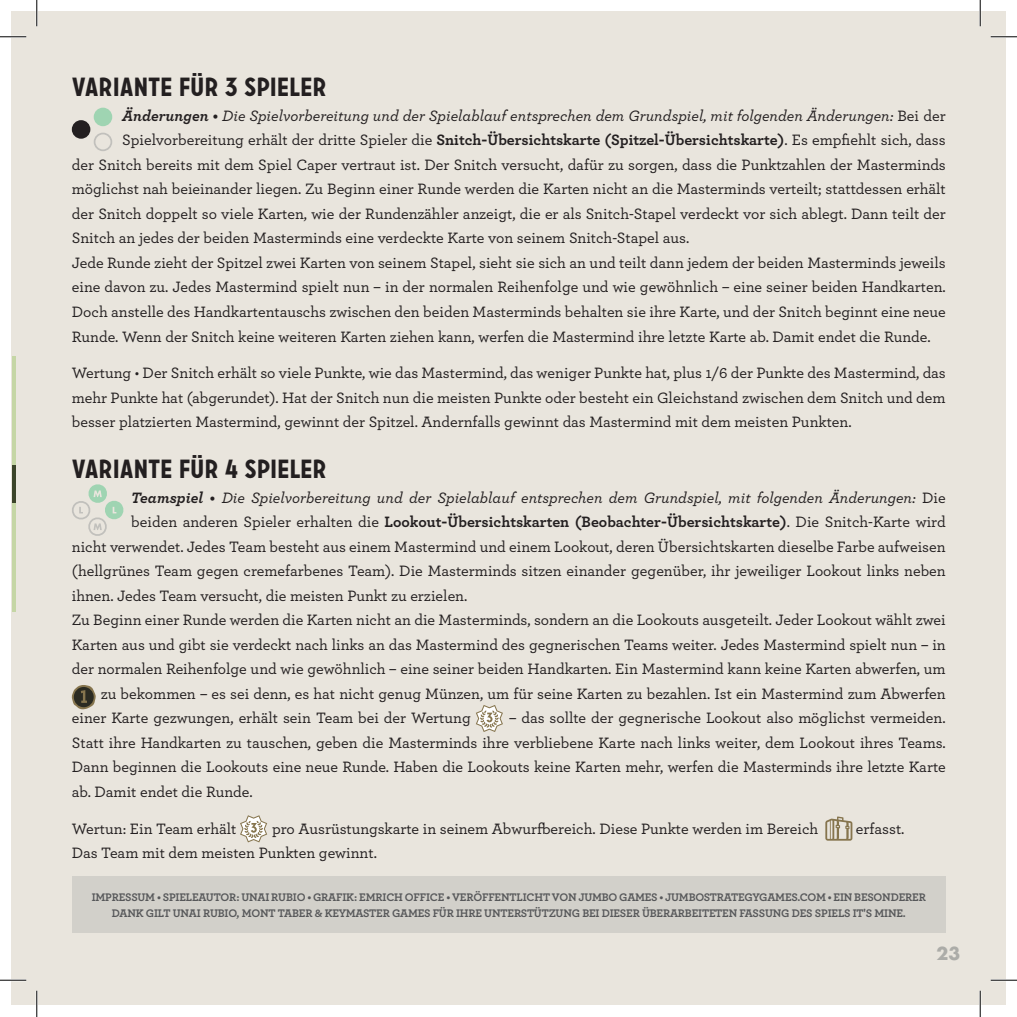
<style>
.page{position:relative;width:1017px;height:1017px;background:#fff}
.page>*{position:absolute;margin:0;border:0;box-sizing:border-box;transform-origin:0 0}
.t1{font:700 26.25px "Carrosserie";color:#231f20}
.t2{font:700 17.5px "Futura";color:#acaca8}
.t3{font:500 15.75px/24.5px "Archer";color:#231f20;text-align:justify}
.t4{font:italic 500 15.75px "Archer";color:#231f20}
.t5{font:700 15.75px "Archer";color:#231f20}
.t6{font:700 11.55px/15.8px "Archer";letter-spacing:-.015em;color:#57585a;text-align:center}
.s1{font-weight:700}
.s2{font-style:normal}
.s3{font-weight:500}
</style>
<div class="page">
<div style="left:12px;top:12px;width:992px;height:992px;background:#e9e5dd"></div>
<svg style="left:72px;top:685px;width:24px;height:24px"></svg>
<svg style="left:476px;top:705px;width:26px;height:26px"></svg>
<svg style="left:240px;top:815px;width:27px;height:27px"></svg>
<svg style="left:825px;top:816px;width:27px;height:24px"></svg>
<div style="left:72px;top:120px;width:18px;height:19px;background:#231f20;border-radius:50%"></div>
<div style="left:94px;top:108px;width:18px;height:18px;background:#9fd4b2;border-radius:50%"></div>
<div style="left:94px;top:133px;width:18px;height:18px;border:2px solid #c1c0bc;border-radius:50%"></div>
<svg style="left:72px;top:484px;width:52px;height:51px"></svg>
<div style="left:72px;top:875px;width:873px;height:57px;background:#d2d0ca"></div>
<hr style="left:12px;top:355px;width:4px;height:256px;background:#c5d6a5">
<hr style="left:12px;top:465px;width:4px;height:37px;background:#3b442a">
<hr style="left:0;top:36px;width:26px;height:2px;background:#fff">
<hr style="left:990px;top:36px;width:26px;height:2px;background:#fff">
<hr style="left:0;top:978px;width:26px;height:2px;background:#fff">
<hr style="left:990px;top:978px;width:26px;height:2px;background:#fff">
<hr style="left:36px;top:0;width:2px;height:26px;background:#fff">
<hr style="left:36px;top:990px;width:2px;height:26px;background:#fff">
<hr style="left:978px;top:0;width:2px;height:26px;background:#fff">
<hr style="left:978px;top:990px;width:2px;height:26px;background:#fff">
<svg style="left:0;top:36px;width:26px;height:1px"></svg>
<svg style="left:990px;top:36px;width:26px;height:1px"></svg>
<svg style="left:0;top:979px;width:26px;height:1px"></svg>
<svg style="left:990px;top:979px;width:26px;height:1px"></svg>
<svg style="left:36px;top:0;width:1px;height:26px"></svg>
<svg style="left:36px;top:990px;width:1px;height:26px"></svg>
<svg style="left:979px;top:0;width:1px;height:26px"></svg>
<svg style="left:979px;top:990px;width:1px;height:26px"></svg>
<h1 class="t1" style="left:72px;top:72px;width:256px">VARIANTE FÜR 3 SPIELER</h1>
<p class="t4" style="left:122px;top:107px;width:824px"><span class="s1">Änderungen •</span> Die Spielvorbereitung und der Spielablauf entsprechen dem Grundspiel, mit folgenden Änderungen: <span class="s2">Bei der</span></p>
<p class="t3" style="left:122px;top:128px;width:824px">Spielvorbereitung erhält der dritte Spieler die <span class="s1">Snitch-Übersichtskarte (Spitzel-Übersichtskarte)</span>. Es empfiehlt sich, dass</p>
<p class="t3" style="left:72px;top:152px;width:875px">der Snitch bereits mit dem Spiel Caper vertraut ist. Der Snitch versucht, dafür zu sorgen, dass die Punktzahlen der Masterminds</p>
<p class="t3" style="left:72px;top:177px;width:875px">möglichst nah beieinander liegen. Zu Beginn einer Runde werden die Karten nicht an die Masterminds verteilt; stattdessen erhält</p>
<p class="t3" style="left:72px;top:201px;width:875px">der Snitch doppelt so viele Karten, wie der Rundenzähler anzeigt, die er als Snitch-Stapel verdeckt vor sich ablegt. Dann teilt der</p>
<p class="t3" style="left:72px;top:226px;width:618px">Snitch an jedes der beiden Masterminds eine verdeckte Karte von seinem Snitch-Stapel aus.</p>
<p class="t3" style="left:72px;top:250px;width:874px">Jede Runde zieht der Spitzel zwei Karten von seinem Stapel, sieht sie sich an und teilt dann jedem der beiden Masterminds jeweils</p>
<p class="t3" style="left:72px;top:275px;width:875px">eine davon zu. Jedes Mastermind spielt nun – in der normalen Reihenfolge und wie gewöhnlich – eine seiner beiden Handkarten.</p>
<p class="t3" style="left:72px;top:299px;width:875px">Doch anstelle des Handkartentauschs zwischen den beiden Masterminds behalten sie ihre Karte, und der Snitch beginnt eine neue</p>
<p class="t3" style="left:72px;top:324px;width:860px">Runde. Wenn der Snitch keine weiteren Karten ziehen kann, werfen die Mastermind ihre letzte Karte ab. Damit endet die Runde.</p>
<p class="t3" style="left:72px;top:360px;width:875px">Wertung • Der Snitch erhält so viele Punkte, wie das Mastermind, das weniger Punkte hat, plus 1/6 der Punkte des Mastermind, das mehr Punkte hat (abgerundet). Hat der Snitch nun die meisten Punkte oder besteht ein Gleichstand zwischen dem Snitch und dem besser platzierten Mastermind, gewinnt der Spitzel. Andernfalls gewinnt das Mastermind mit dem meisten Punkten.</p>
<h1 class="t1" style="left:72px;top:453px;width:256px">VARIANTE FÜR 4 SPIELER</h1>
<p class="t4" style="left:131px;top:488px;width:815px"><span class="s1">Teamspiel •</span> Die Spielvorbereitung und der Spielablauf entsprechen dem Grundspiel, mit folgenden Änderungen: <span class="s2">Die</span></p>
<p class="t5" style="left:131px;top:512px;width:815px"><span class="s3">beiden anderen Spieler erhalten die</span> Lookout-Übersichtskarten (Beobachter-Übersichtskarte)<span class="s3">. Die Snitch-Karte wird</span></p>
<p class="t3" style="left:72px;top:534px;width:874px">nicht verwendet. Jedes Team besteht aus einem Mastermind und einem Lookout, deren Übersichtskarten dieselbe Farbe aufweisen</p>
<p class="t3" style="left:72px;top:558px;width:875px">(hellgrünes Team gegen cremefarbenes Team). Die Masterminds sitzen einander gegenüber, ihr jeweiliger Lookout links neben</p>
<p class="t3" style="left:72px;top:583px;width:397px">ihnen. Jedes Team versucht, die meisten Punkt zu erzielen.</p>
<p class="t3" style="left:72px;top:607px;width:875px">Zu Beginn einer Runde werden die Karten nicht an die Masterminds, sondern an die Lookouts ausgeteilt. Jeder Lookout wählt zwei</p>
<p class="t3" style="left:72px;top:632px;width:875px">Karten aus und gibt sie verdeckt nach links an das Mastermind des gegnerischen Teams weiter. Jedes Mastermind spielt nun – in</p>
<p class="t3" style="left:72px;top:656px;width:875px">der normalen Reihenfolge und wie gewöhnlich – eine seiner beiden Handkarten. Ein Mastermind kann keine Karten abwerfen, um</p>
<p class="t3" style="left:101px;top:681px;width:846px">zu bekommen – es sei denn, es hat nicht genug Münzen, um für seine Karten zu bezahlen. Ist ein Mastermind zum Abwerfen</p>
<p class="t3" style="left:72px;top:705px;width:400px">einer Karte gezwungen, erhält sein Team bei der Wertung</p>
<p class="t3" style="left:72px;top:705px;width:875px;text-indent:437px">– das sollte der gegnerische Lookout also möglichst vermeiden.<br>Statt ihre Handkarten zu tauschen, geben die Masterminds ihre verbliebene Karte nach links weiter, dem Lookout ihres Teams.<br>Dann beginnen die Lookouts eine neue Runde. Haben die Lookouts keine Karten mehr, werfen die Masterminds ihre letzte Karte ab. Damit endet die Runde.</p>
<p class="t3" style="left:72px;top:815px;width:166px">Wertun: Ein Team erhält</p>
<p class="t3" style="left:272px;top:815px;width:547px">pro Ausrüstungskarte in seinem Abwurfbereich. Diese Punkte werden im Bereich</p>
<p class="t3" style="left:855px;top:815px;width:50px">erfasst.</p>
<p class="t3" style="left:72px;top:840px;width:306px">Das Team mit dem meisten Punkten gewinnt.</p>
<p class="t6" style="left:92px;top:888px;width:835px">IMPRESSUM • SPIELEAUTOR: UNAI RUBIO • GRAFIK: EMRICH OFFICE • VERÖFFENTLICHT VON JUMBO GAMES • JUMBOSTRATEGYGAMES.COM • EIN BESONDERER<br>DANK GILT UNAI RUBIO, MONT TABER &amp; KEYMASTER GAMES FÜR IHRE UNTERSTÜTZUNG BEI DIESER ÜBERARBEITETEN FASSUNG DES SPIELS IT'S MINE.</p>
<p class="t2" style="left:936px;top:943px;width:25px">23</p>
</div>
